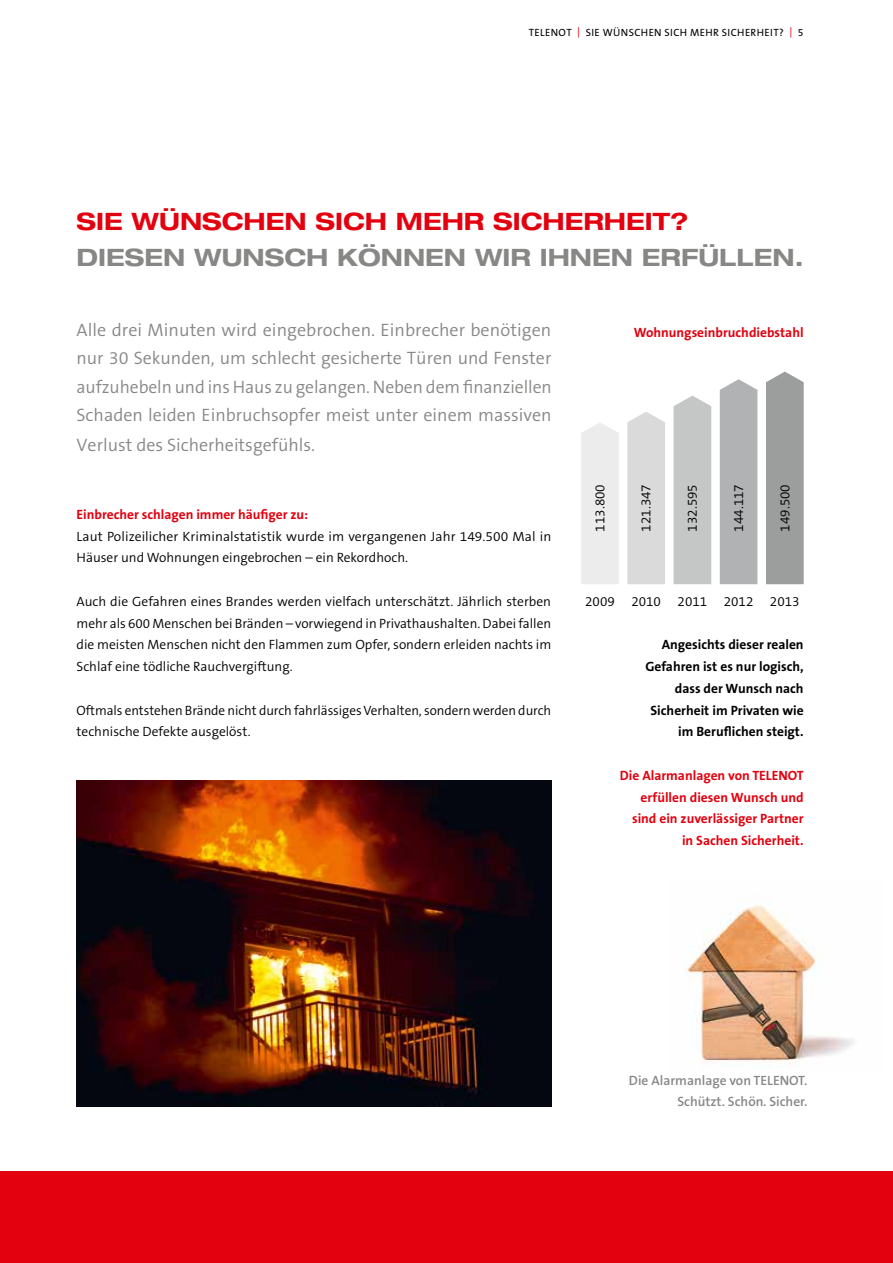
<style>
.page{position:relative;width:893px;height:1263px;background:#fff}
.page>*{position:absolute;margin:0;border:0;box-sizing:border-box;transform-origin:0 0}
.t1{font:700 expanded 24px "Helvetica Neue LT Pro";color:#878786}
.t2{font:700 expanded 24px "Helvetica Neue LT Pro";color:#e3000f}
.t3{font:300 18px/28.8px "The Sans B4";color:#878786;text-align:justify}
.t4{font:300 13.5px/21.8px "The Sans B4";color:#000}
.t5{font:700 13.5px/21.8px "The Sans B7";color:#e3000f;text-align:right}
.t6{font:700 13.5px/21.8px "The Sans B7";color:#000;text-align:right}
.t7{font:600 13.5px/21.8px "The Sans B Plus W6";color:#878786;text-align:right}
.t8{font:10.5px "The Sans B5 Plain";letter-spacing:.04em;color:#000}
.s1{color:#e3000f}
</style>
<div class="page">
<img style="left:77px;top:780px;width:474px;height:326px">
<img style="left:685px;top:904px;width:169px;height:163px">
<div style="left:0;top:1171px;width:893px;height:92px;background:#e3000f"></div>
<div style="left:581px;top:423px;width:38px;height:161px;background:#ececed"></div>
<div style="left:627px;top:412px;width:38px;height:172px;background:#dadada"></div>
<div style="left:674px;top:396px;width:37px;height:188px;background:#c5c6c6"></div>
<div style="left:720px;top:379px;width:37px;height:205px;background:#b1b2b3"></div>
<div style="left:766px;top:372px;width:38px;height:212px;background:#9c9d9d"></div>
<p class="t8" style="left:529px;top:27px;width:276px">TELENOT <span class="s1">|</span> SIE WÜNSCHEN SICH MEHR SICHERHEIT? <span class="s1">|</span> 5</p>
<h1 class="t2" style="left:77px;top:206px;width:613px">SIE WÜNSCHEN SICH MEHR SICHERHEIT?</h1>
<h1 class="t1" style="left:77px;top:242px;width:729px">DIESEN WUNSCH KÖNNEN WIR IHNEN ERFÜLLEN.</h1>
<p class="t3" style="left:77px;top:316px;width:477px">Alle drei Minuten wird eingebrochen. Einbrecher benötigen nur 30 Sekunden, um schlecht gesicherte Türen und Fenster aufzuhebeln und ins Haus zu gelangen. Neben dem finanziellen Schaden leiden Einbruchsopfer meist unter einem massiven Verlust des Sicherheitsgefühls.</p>
<p class="t5" style="left:77px;top:504px;width:233px">Einbrecher schlagen immer häufiger zu:</p>
<p class="t4" style="left:77px;top:526px;width:476px">Laut Polizeilicher Kriminalstatistik wurde im vergangenen Jahr 149.500 Mal in<br>Häuser und Wohnungen eingebrochen – ein Rekordhoch.</p>
<p class="t4" style="left:77px;top:591px;width:476px;text-align:justify">Auch die Gefahren eines Brandes werden vielfach unterschätzt. Jährlich sterben mehr als 600 Menschen bei Bränden – vorwiegend in Privathaushalten. Dabei fallen die meisten Menschen nicht den Flammen zum Opfer, sondern erleiden nachts im Schlaf eine tödliche Rauchvergiftung.</p>
<p class="t4" style="left:77px;top:700px;width:476px">Oftmals entstehen Brände nicht durch fahrlässiges Verhalten, sondern werden durch technische Defekte ausgelöst.</p>
<p class="t5" style="left:634px;top:322px;width:171px">Wohnungseinbruchdiebstahl</p>
<p class="t4" style="left:590px;top:531px;width:49px;rotate:-90deg">113.800</p>
<p class="t4" style="left:636px;top:531px;width:49px;rotate:-90deg">121.347</p>
<p class="t4" style="left:682px;top:531px;width:49px;rotate:-90deg">132.595</p>
<p class="t4" style="left:728px;top:531px;width:49px;rotate:-90deg">144.117</p>
<p class="t4" style="left:775px;top:531px;width:49px;rotate:-90deg">149.500</p>
<p class="t4" style="left:585px;top:591px;width:31px">2009</p>
<p class="t4" style="left:631px;top:591px;width:31px">2010</p>
<p class="t4" style="left:678px;top:591px;width:31px">2011</p>
<p class="t4" style="left:724px;top:591px;width:31px">2012</p>
<p class="t4" style="left:770px;top:591px;width:31px">2013</p>
<p class="t6" style="left:645px;top:635px;width:160px">Angesichts dieser realen<br>Gefahren ist es nur logisch, dass der Wunsch nach<br>Sicherheit im Privaten wie im Beruflichen steigt.</p>
<p class="t5" style="left:620px;top:765px;width:185px">Die Alarmanlagen von TELENOT erfüllen diesen Wunsch und sind ein zuverlässiger Partner in Sachen Sicherheit.</p>
<p class="t7" style="left:629px;top:1069px;width:180px">Die Alarmanlage von TELENOT.<br>Schützt. Schön. Sicher.</p>
</div>
